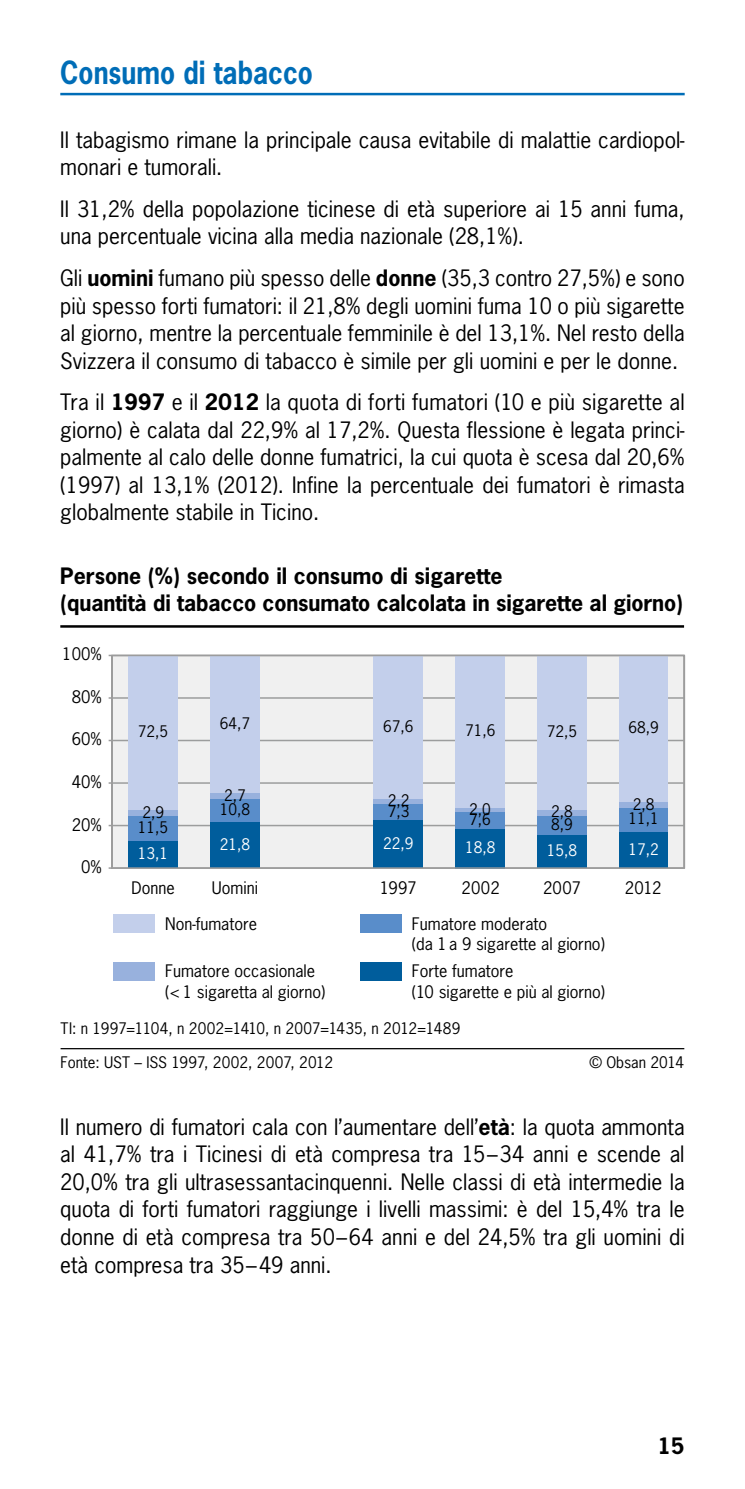
<style>
.page{position:relative;width:745px;height:1489px;background:#fff}
.page>*{position:absolute;margin:0;border:0;box-sizing:border-box;transform-origin:0 0}
.Kopftitel_-mit_Linie{font:700 30px "News Gothic Std";color:#006db7;scale:.88 1}
.Grundtext{font:21.25px/27.5px "News Gothic Std";color:#000;text-align:justify}
.t1{font:700 21.25px/27.2px "News Gothic Std";letter-spacing:-.005em;color:#000}
.t2{font:16.25px/20.5px "News Gothic Std";color:#000}
.t3{font:15px "News Gothic Std";color:#000}
.t4{font:15px "News Gothic Std";color:#fff}
.s1{font-weight:700}
</style>
<div class="page">
<hr style="left:60px;top:93px;width:624px;height:2px;background:#006db7">
<svg style="left:108px;top:654px;width:576px;height:215px"></svg>
<hr style="left:112px;top:824px;width:571px;height:2px;background:#9c9d9d">
<hr style="left:112px;top:782px;width:571px;height:1px;background:#9c9d9d">
<hr style="left:112px;top:739px;width:571px;height:2px;background:#9c9d9d">
<hr style="left:112px;top:697px;width:571px;height:1px;background:#9c9d9d">
<div style="left:128px;top:840px;width:49px;height:28px;background:#005d9c"></div>
<div style="left:128px;top:815px;width:49px;height:25px;background:#598dca"></div>
<div style="left:128px;top:809px;width:49px;height:6px;background:#98b1dd"></div>
<div style="left:128px;top:655px;width:49px;height:154px;background:#c3cfeb"></div>
<div style="left:210px;top:821px;width:49px;height:47px;background:#005d9c"></div>
<div style="left:210px;top:798px;width:49px;height:23px;background:#598dca"></div>
<div style="left:210px;top:793px;width:49px;height:5px;background:#98b1dd"></div>
<div style="left:210px;top:655px;width:49px;height:138px;background:#c3cfeb"></div>
<div style="left:373px;top:819px;width:49px;height:49px;background:#005d9c"></div>
<div style="left:373px;top:804px;width:49px;height:15px;background:#598dca"></div>
<div style="left:373px;top:799px;width:49px;height:5px;background:#98b1dd"></div>
<div style="left:373px;top:655px;width:49px;height:144px;background:#c3cfeb"></div>
<div style="left:455px;top:828px;width:49px;height:40px;background:#005d9c"></div>
<div style="left:455px;top:812px;width:49px;height:16px;background:#598dca"></div>
<div style="left:455px;top:807px;width:49px;height:5px;background:#98b1dd"></div>
<div style="left:455px;top:655px;width:49px;height:152px;background:#c3cfeb"></div>
<div style="left:537px;top:834px;width:49px;height:34px;background:#005d9c"></div>
<div style="left:537px;top:815px;width:49px;height:19px;background:#598dca"></div>
<div style="left:537px;top:809px;width:49px;height:6px;background:#98b1dd"></div>
<div style="left:537px;top:655px;width:49px;height:154px;background:#c3cfeb"></div>
<div style="left:618px;top:831px;width:49px;height:37px;background:#005d9c"></div>
<div style="left:618px;top:807px;width:49px;height:24px;background:#598dca"></div>
<div style="left:618px;top:802px;width:49px;height:5px;background:#98b1dd"></div>
<div style="left:618px;top:655px;width:49px;height:147px;background:#c3cfeb"></div>
<div style="left:360px;top:961px;width:41px;height:19px;background:#005d9c"></div>
<div style="left:360px;top:914px;width:41px;height:18px;background:#598dca"></div>
<div style="left:114px;top:961px;width:41px;height:19px;background:#98b1dd"></div>
<div style="left:114px;top:914px;width:41px;height:18px;background:#c3cfeb"></div>
<hr style="left:60px;top:625px;width:623px;height:2px;background:#000">
<hr style="left:60px;top:1047px;width:623px;height:2px;background:#000">
<hr style="left:112px;top:867px;width:571px;height:1px;background:#9c9c9c">
<hr style="left:112px;top:654px;width:571px;height:2px;background:#9c9c9c">
<p class="Kopftitel_-mit_Linie" style="left:60px;top:52px;width:288px">Consumo di tabacco</p>
<p class="Grundtext" style="left:60px;top:126px;width:625px">Il tabagismo rimane la principale causa evitabile di malattie cardiopol&shy;monari e tumorali.</p>
<p class="Grundtext" style="left:60px;top:195px;width:625px">Il 31,2% della popolazione ticinese di età superiore ai 15 anni fuma, una percentuale vicina alla media nazionale (28,1%).</p>
<p class="Grundtext" style="left:60px;top:264px;width:625px">Gli <span class="s1">uomini</span> fumano più spesso delle <span class="s1">donne</span> (35,3 contro 27,5%) e sono più spesso forti fumatori: il 21,8% degli uomini fuma 10 o più sigarette al giorno, mentre la percentuale femminile è del 13,1%. Nel resto della Svizzera il consumo di tabacco è simile per gli uomini e per le donne.</p>
<p class="Grundtext" style="left:60px;top:388px;width:625px">Tra il <span class="s1">1997</span> e il <span class="s1">2012</span> la quota di forti fumatori (10 e più sigarette al giorno) è calata dal 22,9% al 17,2%. Questa flessione è legata princi&shy;palmente al calo delle donne fumatrici, la cui quota è scesa dal 20,6% (1997) al 13,1% (2012). Infine la percentuale dei fumatori è rimasta globalmente stabile in Ticino.</p>
<p class="t1" style="left:60px;top:562px;width:624px">Persone (%) secondo il consumo di sigarette<br>(quantità di tabacco consumato calcolata in sigarette al giorno)</p>
<p class="t2" style="left:62px;top:644px;width:41px">100%</p>
<p class="t2" style="left:72px;top:686px;width:32px">80%</p>
<p class="t2" style="left:72px;top:729px;width:32px">60%</p>
<p class="t2" style="left:72px;top:771px;width:32px">40%</p>
<p class="t2" style="left:72px;top:814px;width:32px">20%</p>
<p class="t2" style="left:81px;top:856px;width:22px">0%</p>
<p class="t3" style="left:138px;top:722px;width:32px">72,5</p>
<p class="t3" style="left:220px;top:713px;width:32px">64,7</p>
<p class="t3" style="left:383px;top:716px;width:32px">67,6</p>
<p class="t3" style="left:464px;top:721px;width:32px">71,6</p>
<p class="t3" style="left:546px;top:722px;width:32px">72,5</p>
<p class="t3" style="left:628px;top:718px;width:32px">68,9</p>
<p class="t3" style="left:142px;top:802px;width:23px">2,9</p>
<p class="t3" style="left:138px;top:817px;width:32px">11,5</p>
<p class="t4" style="left:138px;top:843px;width:32px">13,1</p>
<p class="t3" style="left:224px;top:785px;width:23px">2,7</p>
<p class="t3" style="left:220px;top:799px;width:32px">10,8</p>
<p class="t4" style="left:220px;top:834px;width:32px">21,8</p>
<p class="t3" style="left:387px;top:791px;width:23px">2,2</p>
<p class="t3" style="left:387px;top:801px;width:23px">7,3</p>
<p class="t3" style="left:469px;top:799px;width:23px">2,0</p>
<p class="t3" style="left:469px;top:809px;width:23px">7,6</p>
<p class="t3" style="left:551px;top:802px;width:23px">2,8</p>
<p class="t3" style="left:551px;top:814px;width:23px">8,9</p>
<p class="t3" style="left:632px;top:794px;width:23px">2,8</p>
<p class="t3" style="left:628px;top:809px;width:32px">11,1</p>
<p class="t4" style="left:383px;top:833px;width:32px">22,9</p>
<p class="t4" style="left:464px;top:837px;width:32px">18,8</p>
<p class="t4" style="left:546px;top:840px;width:32px">15,8</p>
<p class="t4" style="left:628px;top:839px;width:32px">17,2</p>
<p class="t2" style="left:131px;top:877px;width:45px">Donne</p>
<p class="t2" style="left:212px;top:877px;width:48px">Uomini</p>
<p class="t2" style="left:379px;top:877px;width:38px">1997</p>
<p class="t2" style="left:461px;top:877px;width:40px">2002</p>
<p class="t2" style="left:542px;top:877px;width:39px">2007</p>
<p class="t2" style="left:624px;top:877px;width:38px">2012</p>
<p class="t2" style="left:165px;top:913px;width:93px">Non-fumatore</p>
<p class="t2" style="left:165px;top:960px;width:162px">Fumatore occasionale (&lt; 1 sigaretta al giorno)</p>
<p class="t2" style="left:411px;top:913px;width:194px">Fumatore moderato<br>(da 1 a 9 sigarette al giorno)</p>
<p class="t2" style="left:411px;top:960px;width:194px">Forte fumatore<br>(10 sigarette e più al giorno)</p>
<p class="t3" style="left:60px;top:1018px;width:401px">TI: n 1997=1104, n 2002=1410, n 2007=1435, n 2012=1489</p>
<p class="t3" style="left:60px;top:1052px;width:274px">Fonte: UST – ISS 1997, 2002, 2007, 2012</p>
<p class="t3" style="left:589px;top:1052px;width:96px">© Obsan 2014</p>
<p class="Grundtext" style="left:60px;top:1112px;width:625px">Il numero di fumatori cala con l’aumentare dell’<span class="s1">età</span>: la quota ammonta al 41,7% tra i Ticinesi di età compresa tra 15–34 anni e scende al 20,0% tra gli ultrasessantacinquenni. Nelle classi di età intermedie la quota di forti fumatori raggiunge i livelli massimi: è del 15,4% tra le donne di età compresa tra 50–64 anni e del 24,5% tra gli uomini di età compresa tra 35–49 anni.</p>
<p class="t1" style="left:657px;top:1431px;width:28px">15</p>
</div>
